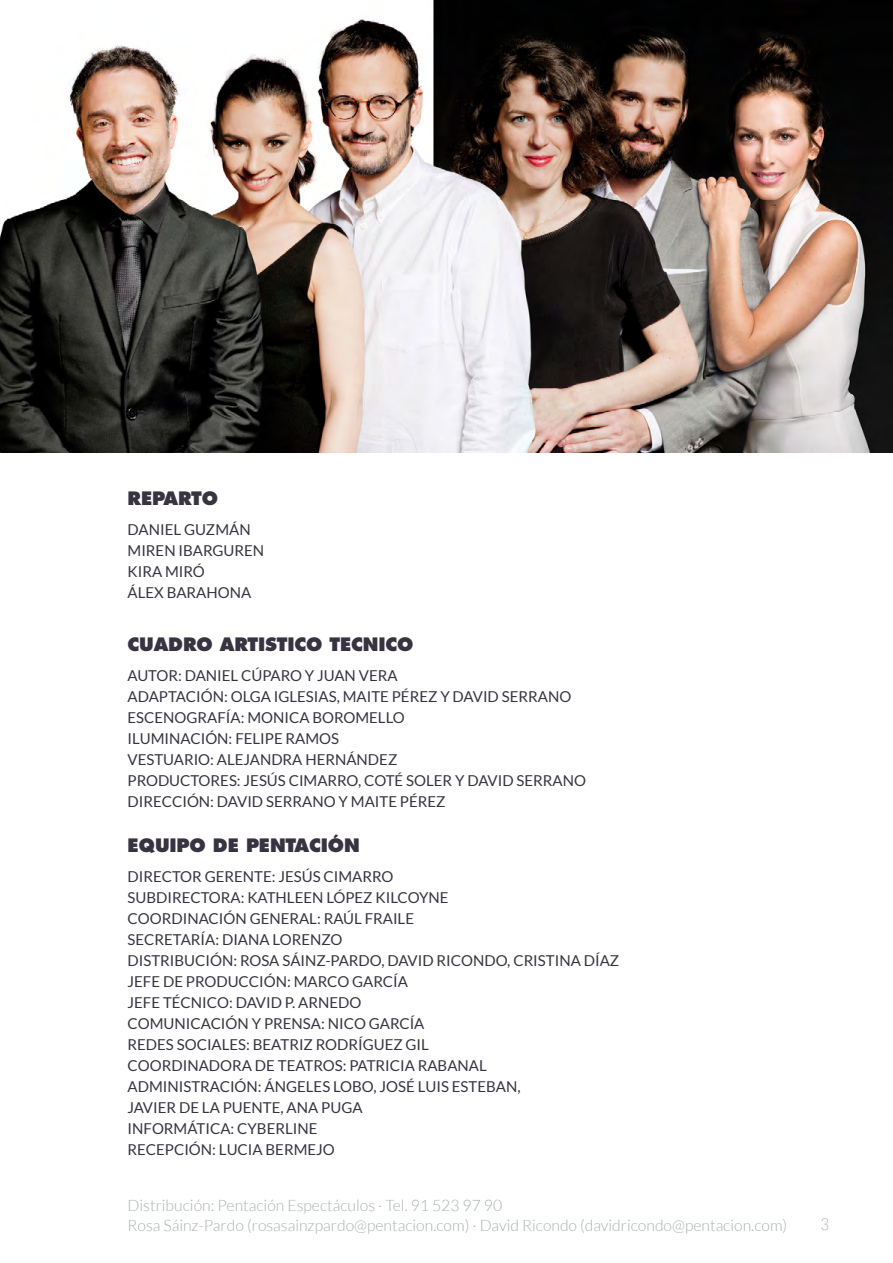
<style>
.page{position:relative;width:893px;height:1263px;background:#fff}
.page>*{position:absolute;margin:0;border:0;box-sizing:border-box;transform-origin:0 0}
.t1{font:800 18px "Futura";letter-spacing:-.01em;color:#373341}
.t2{font:300 16.5px "Lato";color:#aab0b3;scale:.91 1}
.t3{font:300 15.75px/19.5px "Lato";color:#aab0b3}
.t4{font:15px/21px "Lato";color:#373341}
</style>
<div class="page">
<img style="left:0;top:0;width:893px;height:452px">
<p class="t1" style="left:128px;top:488px;width:91px">REPARTO</p>
<p class="t4" style="left:128px;top:519px;width:138px">DANIEL GUZMÁN<br>MIREN IBARGU REN<br>KIRA MIR</p>
<p class="t4" style="left:128px;top:561px;width:81px;text-align:right">Ó<br>ÁLEX BARAHO</p>
<p class="t4" style="left:230px;top:582px;width:20px">NA</p>
<p class="t1" style="left:128px;top:634px;width:286px">CUADRO ARTISTICO TECNICO</p>
<p class="t4" style="left:128px;top:665px;width:21px">AUTO</p>
<p class="t4" style="left:168px;top:665px;width:105px">R: DANIEL CÚPARO</p>
<p class="t4" style="left:305px;top:665px;width:92px">Y JUAN VERA</p>
<p class="t4" style="left:128px;top:686px;width:21px">ADAPTAC</p>
<p class="t4" style="left:196px;top:686px;width:57px">IÓN: OLGA</p>
<p class="t4" style="left:274px;top:686px;width:9px">IGLES</p>
<p class="t4" style="left:128px;top:686px;width:442px;text-indent:186px">IAS, MAITE PÉREZ Y DAVID SERRANO<br>ESCENOGRAFÍA: MONICA BOROMELLO<br>ILUMINACIÓN: FELIPE RAMOS<br>VESTUA</p>
<p class="t4" style="left:184px;top:749px;width:52px">RIO: ALEJA</p>
<p class="t4" style="left:260px;top:749px;width:139px">NDRA HERNÁNDEZ</p>
<p class="t4" style="left:128px;top:770px;width:31px">PRODUC</p>
<p class="t4" style="left:191px;top:770px;width:195px">TORES: JESÚS CIMARRO, COTÉ</p>
<p class="t4" style="left:406px;top:770px;width:178px">SOLER Y DAVID SERRANO</p>
<p class="t4" style="left:128px;top:791px;width:36px">DIRECC</p>
<p class="t4" style="left:182px;top:791px;width:265px">IÓN: DAVID SERRANO Y MAITE PÉREZ</p>
<p class="t1" style="left:128px;top:834px;width:55px">EQUIPO</p>
<p class="t1" style="left:213px;top:834px;width:146px">DE PENTACIÓN</p>
<p class="t4" style="left:128px;top:865px;width:36px">DIRECTO</p>
<p class="t4" style="left:192px;top:865px;width:199px">R GE RENTE: JESÚS CIMARRO</p>
<p class="t4" style="left:128px;top:886px;width:65px">SUBDIRECTO</p>
<p class="t4" style="left:221px;top:886px;width:47px">RA : KATHLEE</p>
<p class="t4" style="left:312px;top:886px;width:32px">N LÓPE</p>
<p class="t4" style="left:363px;top:886px;width:38px">Z KILCOY</p>
<p class="t4" style="left:429px;top:886px;width:19px">NE</p>
<p class="t4" style="left:128px;top:907px;width:12px">COO</p>
<p class="t4" style="left:128px;top:907px;width:279px;text-indent:34px">RDINACIÓN GENERAL: RAÚL FRAILE<br>SEC RETARÍA: DIANA LORENZO<br>DISTRIBUCIÓN: ROSA</p>
<p class="t4" style="left:128px;top:949px;width:493px;text-indent:155px">SÁINZ-PARDO, DAVID RICONDO, CRISTINA DÍAZ<br>JEFE DE PRODUCCIÓN: MARCO GARCÍA<br>JEFE TÉCNICO: DAVID P. ARNEDO<br>COMUNICAC</p>
<p class="t4" style="left:221px;top:1012px;width:202px">IÓN Y PRENSA: NICO GARCÍA</p>
<p class="t4" style="left:128px;top:1033px;width:10px">REDES</p>
<p class="t4" style="left:177px;top:1033px;width:11px">SOC</p>
<p class="t4" style="left:207px;top:1033px;width:15px">IALES</p>
<p class="t4" style="left:246px;top:1033px;width:17px">: BEAT</p>
<p class="t4" style="left:289px;top:1033px;width:38px">RIZ ROD</p>
<p class="t4" style="left:348px;top:1033px;width:26px">RÍGUE</p>
<p class="t4" style="left:393px;top:1033px;width:33px">Z GIL</p>
<p class="t4" style="left:128px;top:1054px;width:84px">COORDINADO</p>
<p class="t4" style="left:232px;top:1054px;width:56px">RA DE TEAT</p>
<p class="t4" style="left:313px;top:1054px;width:166px">ROS: PATRIC IA RABANAL</p>
<p class="t4" style="left:128px;top:1075px;width:169px">ADMINISTRACIÓN: ÁNGELES</p>
<p class="t4" style="left:128px;top:1075px;width:394px;text-indent:206px">LOBO, JOSÉ LU IS ESTEBAN,<br>JAVIER DE LA PUENTE, ANA PUGA<br>I NFORMÁTICA: CYBERLINE<br>RECEPC</p>
<p class="t4" style="left:184px;top:1138px;width:133px">IÓN: LUCIA BERMEJO</p>
<p class="t3" style="left:128px;top:1196px;width:661px">Distribución: Pentación Espectáculos · Tel. 91 523 97 90<br>Rosa Sáinz-Pardo (rosasainzpardo@pentacion.com) · David Ricondo (davidricondo@pentacion.com)</p>
<p class="t2" style="left:820px;top:1215px;width:11px">3</p>
</div>
